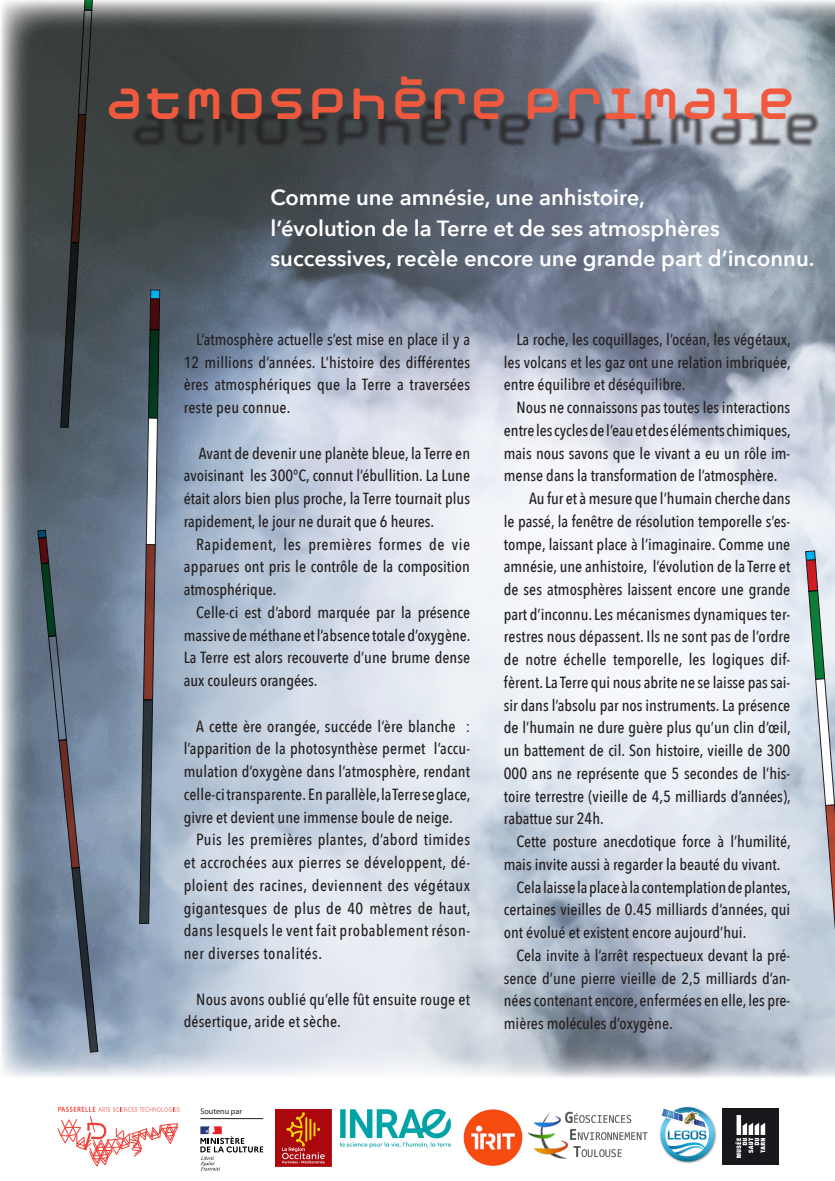
<style>
.page{position:relative;width:835px;height:1181px;background:#fff}
.page>*{position:absolute;margin:0;border:0;box-sizing:border-box;transform-origin:0 0}
.t1{font:45.39px "Moby";color:#f0593e}
.t2{font:600 21.95px "Avenir Next";color:#fff}
.t3{font:500 16.1px/22.8px "Avenir Next Condensed";color:#231f20;text-align:justify}
.t4{font:8.15px "Myriad Pro";color:#231f20}
</style>
<div class="page">
<img style="left:1px;top:0;width:833px;height:1077px">
<svg style="left:60px;top:0;width:36px;height:428px;background:#3d4244"></svg>
<svg style="left:139px;top:290px;width:21px;height:634px;background:#6c717b"></svg>
<svg style="left:58px;top:1106px;width:121px;height:60px"></svg>
<svg style="left:200px;top:1126px;width:63px;height:44px"></svg>
<hr style="left:200px;top:1118px;width:63px;height:1px;background:#231f20">
<img style="left:275px;top:1109px;width:56px;height:57px">
<img style="left:463px;top:1109px;width:60px;height:57px">
<img style="left:528px;top:1111px;width:119px;height:48px">
<img style="left:660px;top:1106px;width:57px;height:58px">
<img style="left:340px;top:1109px;width:110px;height:38px">
<img style="left:722px;top:1108px;width:56px;height:56px">
<svg style="left:38px;top:530px;width:60px;height:522px;background:#68778a"></svg>
<div style="left:131px;top:98px;width:689px;height:50px;background:#231f20;opacity:.75"></div>
<svg style="left:805px;top:551px;width:29px;height:409px;background:#bdc5c9"></svg>
<p class="t1" style="left:106px;top:75px;width:690px">ATMOSPHÈRE PRIMALE</p>
<p class="t2" style="left:270px;top:179px;width:376px">Comme une amnésie, une anhistoire,</p>
<p class="t2" style="left:270px;top:209px;width:450px">l’évolution de la Terre et de ses atmosphères</p>
<p class="t2" style="left:270px;top:239px;width:545px">successives, recèle encore une grande part d’inconnu.</p>
<p class="t3" style="left:184px;top:328px;width:288px;text-indent:13px">L’atmosphère actuelle s’est mise en place il y a 12 millions d’années. L’histoire des différentes ères atmosphériques que la Terre a traversées reste peu connue.</p>
<p class="t3" style="left:184px;top:441px;width:288px;text-indent:15px">Avant de devenir une planète bleue, la Terre en avoisinant les 300°C, connut l’ébullition. La Lune était alors bien plus proche, la Terre tournait plus rapidement, le jour ne durait que 6 heures.</p>
<p class="t3" style="left:184px;top:532px;width:288px;text-indent:13px">Rapidement, les premières formes de vie apparues ont pris le contrôle de la composition atmosphérique.</p>
<p class="t3" style="left:184px;top:601px;width:288px;text-indent:13px">Celle-ci est d’abord marquée par la présence massive de méthane et l’absence totale d’oxygène.<br>La Terre est alors recouverte d’une brume dense aux couleurs orangées.</p>
<p class="t3" style="left:184px;top:714px;width:288px;text-indent:13px">A cette ère orangée, succéde l’ère blanche : l’apparition de la photosynthèse permet l’accu&shy;mulation d’oxygène dans l’atmosphère, rendant celle-ci transparente. En parallèle, la Terre se glace, givre et devient une immense boule de neige.</p>
<p class="t3" style="left:184px;top:828px;width:288px;text-indent:13px">Puis les premières plantes, d’abord timides et accrochées aux pierres se développent, dé&shy;ploient des racines, deviennent des végétaux gigantesques de plus de 40 mètres de haut, dans lesquels le vent fait probablement réson&shy;ner diverses tonalités.</p>
<p class="t3" style="left:184px;top:987px;width:288px;text-indent:13px">Nous avons oublié qu’elle fût ensuite rouge et désertique, aride et sèche.</p>
<p class="t4" style="left:200px;top:1106px;width:43px">Soutenu par</p>
<p class="t3" style="left:504px;top:328px;width:288px;text-indent:13px">La roche, les coquillages, l’océan, les végétaux, les volcans et les gaz ont une relation imbriquée, entre équilibre et déséquilibre.</p>
<p class="t3" style="left:504px;top:396px;width:288px;text-indent:13px">Nous ne connaissons pas toutes les interactions entre les cycles de l’eau et des éléments chimiques, mais nous savons que le vivant a eu un rôle im&shy;mense dans la transformation de l’atmosphère.</p>
<p class="t3" style="left:504px;top:487px;width:288px;text-indent:25px">Au fur et à mesure que l’humain cherche dans le passé, la fenêtre de résolution temporelle s’es&shy;tompe, laissant place à l’imaginaire. Comme une amnésie, une anhistoire, l’évolution de la Terre et de ses atmosphères laissent encore une grande</p>
<p class="t3" style="left:504px;top:602px;width:288px">part d’inconnu.Les mécanismes dynamiques ter&shy;restres nous dépassent. Ils ne sont pas de l’ordre de notre échelle temporelle, les logiques dif&shy;fèrent. La Terre qui nous abrite ne se laisse pas sai&shy;sir dans l’absolu par nos instruments. La présence de l’humain ne dure guère plus qu’un clin d’œil, un battement de cil. Son histoire, vieille de 300<br>000 ans ne représente que 5 secondes de l’his&shy;toire terrestre (vieille de 4,5 milliards d’années), rabattue sur 24h.</p>
<p class="t3" style="left:504px;top:830px;width:288px;text-indent:13px">Cette posture anecdotique force à l’humilité, mais invite aussi à regarder la beauté du vivant.</p>
<p class="t3" style="left:504px;top:875px;width:288px;text-indent:13px">Cela laisse la place à la contemplation de plantes, certaines vieilles de 0.45 milliards d’années, qui ont évolué et existent encore aujourd’hui.</p>
<p class="t3" style="left:504px;top:944px;width:288px;text-indent:13px">Cela invite à l’arrêt respectueux devant la pré&shy;sence d’une pierre vieille de 2,5 milliards d’an&shy;nées contenant encore, enfermées en elle, les pre&shy;mières molécules d’oxygène.</p>
</div>
